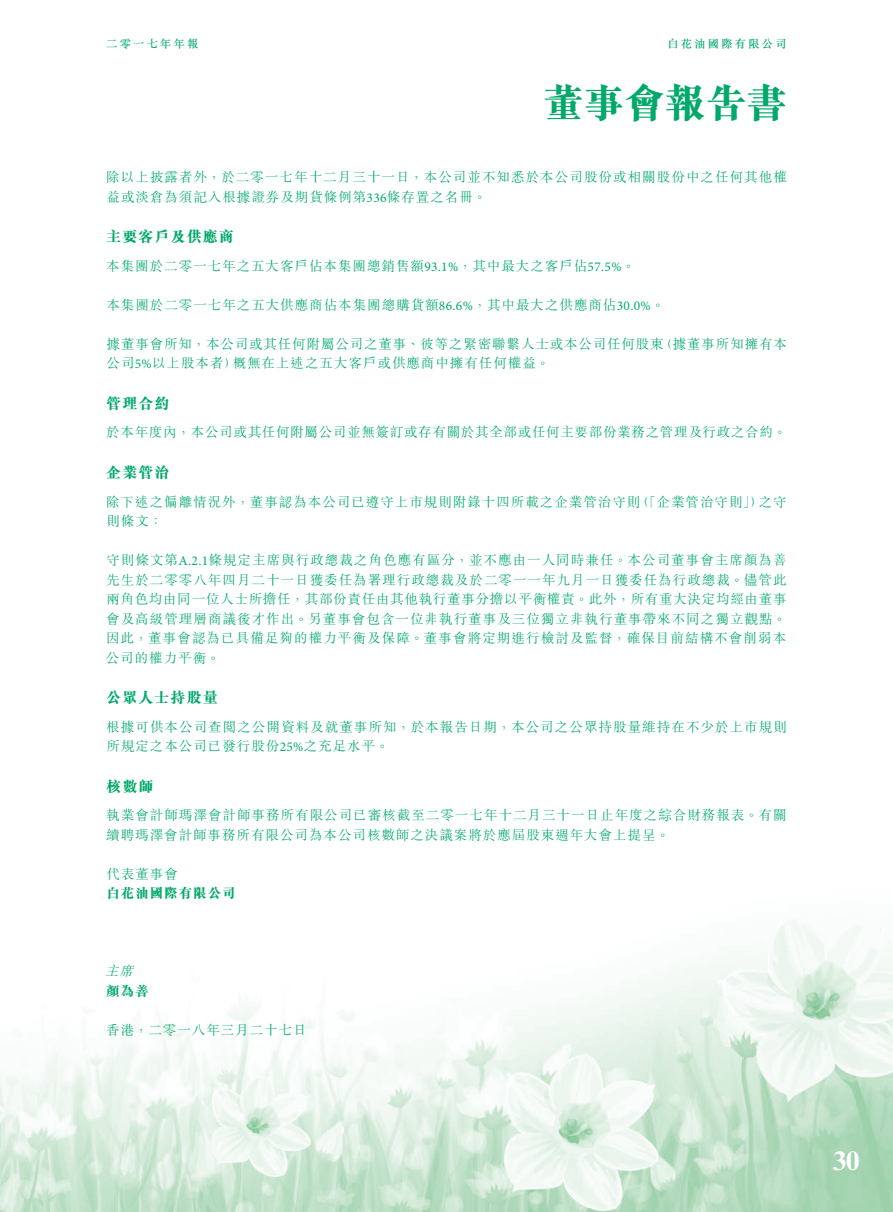
<style>
.page{position:relative;width:893px;height:1212px;background:#fff}
.page>*{position:absolute;margin:0;border:0;box-sizing:border-box;transform-origin:0 0}
.t1{font:800 40.5px "M Sung HK";color:#00a969}
.t2{font:700 27px "Times New Roman MT Std";color:#fff}
.t3{font:800 15px "M Sung HK";letter-spacing:.07em;color:#00a969}
.t4{font:300 13.5px/19.5px "M Sung HK";letter-spacing:.075em;color:#00a969}
.t5{font:300 13.5px "M Sung HK";letter-spacing:.055em;color:#00a969}
.t6{font:800 13.5px "M Sung HK";letter-spacing:.07em;color:#00a969}
.t7{font:italic 300 13.5px "M Sung HK";color:#00a969}
.t8{font:500 11.25px "M Sung HK";letter-spacing:.2em;color:#00a969}
.s1{font-family:"Minion Pro";font-weight:400}
</style>
<div class="page">
<img style="left:0;top:920px;width:893px;height:292px">
<p class="t8" style="left:106px;top:36px;width:94px">二零一七年年報</p>
<p class="t8" style="left:667px;top:36px;width:121px">白花油國際有限公司</p>
<h1 class="t1" style="left:544px;top:75px;width:244px">董事會報告書</h1>
<p class="t4" style="left:106px;top:167px;width:682px">除以上披露者外，於二零一七年十二月三十一日，本公司並不知悉於本公司股份或相關股份中之任何其他權益或淡倉為須記入根據證券及期貨條例第<span class="s1">336</span>條存置之名冊。</p>
<p class="t3" style="left:106px;top:226px;width:129px">主要客戶及供應商</p>
<p class="t4" style="left:106px;top:255px;width:531px">本集團於二零一七年之五大客戶佔本集團總銷售額<span class="s1">93.1%</span>，其中最大之客戶佔<span class="s1">57.5%</span>。</p>
<p class="t4" style="left:106px;top:294px;width:560px">本集團於二零一七年之五大供應商佔本集團總購貨額<span class="s1">86.6%</span>，其中最大之供應商佔<span class="s1">30.0%</span>。</p>
<p class="t4" style="left:659px;top:333px;width:129px">（據董事所知擁有本</p>
<p class="t4" style="left:233px;top:333px;width:433px;text-indent:-126px">據董事會所知，本公司或其任何附屬公司之董事、彼等之緊密聯繫人士或本公司任何股東概無在上述之五大客戶或供應商中擁有任何權益。</p>
<p class="t4" style="left:107px;top:353px;width:132px">公司<span class="s1">5%</span>以上股本者）</p>
<p class="t3" style="left:106px;top:393px;width:65px">管理合約</p>
<p class="t5" style="left:106px;top:423px;width:682px">於本年度內，本公司或其任何附屬公司並無簽訂或存有關於其全部或任何主要部份業務之管理及行政之合約。</p>
<p class="t3" style="left:106px;top:462px;width:65px">企業管治</p>
<p class="t4" style="left:759px;top:491px;width:29px">之守</p>
<p class="t4" style="left:106px;top:491px;width:536px">除下述之偏離情況外，董事認為本公司已遵守上市規則附錄十四所載之企業管治守則則條文：</p>
<p class="t4" style="left:106px;top:550px;width:682px;text-align:justify">守則條文第<span class="s1">A.2.1</span>條規定主席與行政總裁之角色應有區分，並不應由一人同時兼任。本公司董事會主席顏為善先生於二零零八年四月二十一日獲委任為署理行政總裁及於二零一一年九月一日獲委任為行政總裁。儘管此兩角色均由同一位人士所擔任，其部份責任由其他執行董事分擔以平衡權責。此外，所有重大決定均經由董事會及高級管理層商議後才作出。另董事會包含一位非執行董事及三位獨立非執行董事帶來不同之獨立觀點。因此，董事會認為已具備足夠的權力平衡及保障。董事會將定期進行檢討及監督，確保目前結構不會削弱本公司的權力平衡。</p>
<p class="t3" style="left:106px;top:687px;width:113px">公眾人士持股量</p>
<p class="t4" style="left:106px;top:716px;width:682px">根據可供本公司查閱之公開資料及就董事所知，於本報告日期，本公司之公眾持股量維持在不少於上市規則所規定之本公司已發行股份<span class="s1">25%</span>之充足水平。</p>
<p class="t3" style="left:106px;top:776px;width:49px">核數師</p>
<p class="t4" style="left:106px;top:805px;width:682px">執業會計師瑪澤會計師事務所有限公司已審核截至二零一七年十二月三十一日止年度之綜合財務報表。有關續聘瑪澤會計師事務所有限公司為本公司核數師之決議案將於應屆股東週年大會上提呈。</p>
<p class="t4" style="left:106px;top:863px;width:73px">代表董事會</p>
<p class="t6" style="left:106px;top:884px;width:131px">白花油國際有限公司</p>
<p class="t4" style="left:636px;top:491px;width:129px">（「企業管治守則」）</p>
<p class="t7" style="left:105px;top:962px;width:34px">主席</p>
<p class="t6" style="left:106px;top:981px;width:44px">顏為善</p>
<p class="t4" style="left:106px;top:1019px;width:202px">香港，二零一八年三月二十七日</p>
<h2 class="t2" style="left:833px;top:1143px;width:28px">30</h2>
</div>
